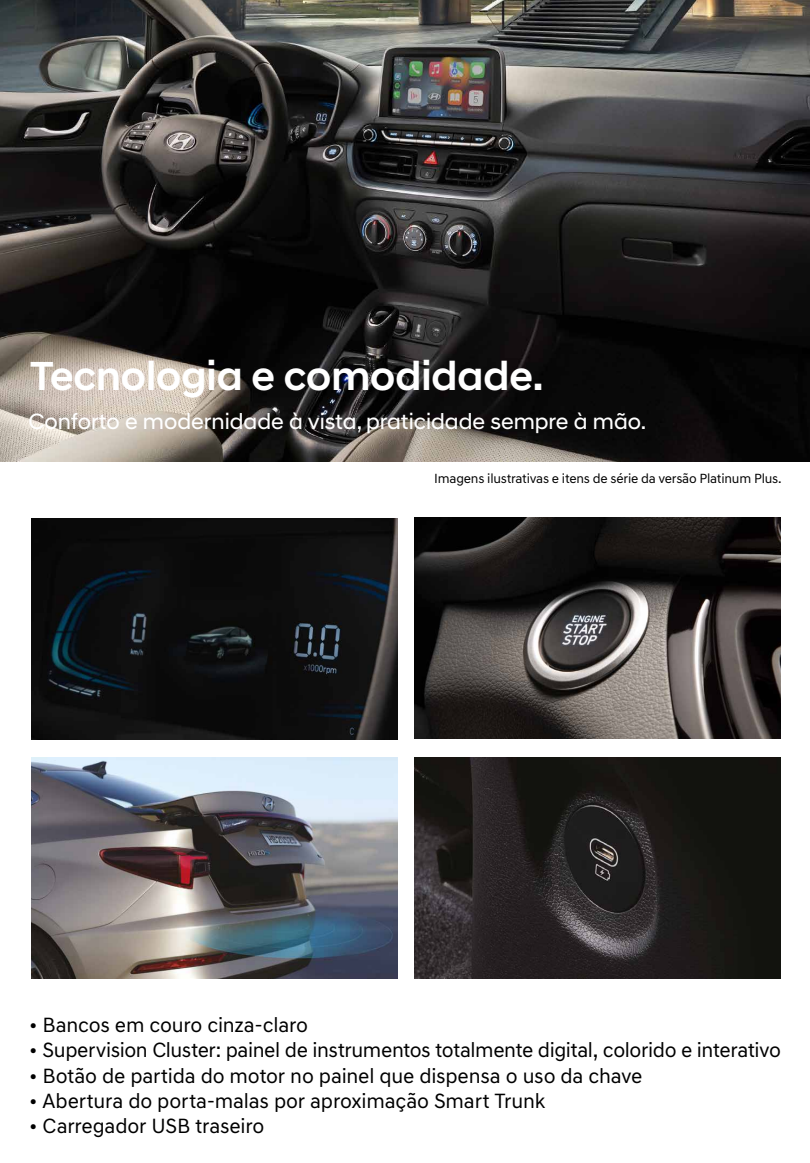
<style>
.page{position:relative;width:810px;height:1163px;background:#fff}
.page>*{position:absolute;margin:0;border:0;box-sizing:border-box;transform-origin:0 0}
.t1{font:500 41.25px "Hyundai Sans Head";color:#fff}
.t2{font:22.5px "Hyundai Sans Head";color:#fff}
.t3{font:21px "Hyundai Sans Text";letter-spacing:-.015em;color:#000}
.t4{font:13.5px "Hyundai Sans Text";letter-spacing:-.015em;color:#000}
</style>
<div class="page">
<img style="left:31px;top:518px;width:366px;height:221px">
<img style="left:415px;top:517px;width:366px;height:221px">
<img style="left:415px;top:757px;width:366px;height:221px">
<img style="left:31px;top:757px;width:366px;height:221px">
<img style="left:0;top:0;width:810px;height:461px">
<h1 class="t1" style="left:30px;top:351px;width:515px">Tecnologia e comodidade.</h1>
<p class="t2" style="left:28px;top:408px;width:619px">Conforto e modernidade à vista, praticidade sempre à mão.</p>
<p class="t4" style="left:434px;top:470px;width:349px">Imagens ilustrativas e itens de série da versão Platinum Plus.</p>
<p class="t3" style="left:29px;top:1012px;width:280px">• Bancos em couro cinza-claro</p>
<p class="t3" style="left:29px;top:1037px;width:753px">• Supervision Cluster: painel de instrumentos totalmente digital, colorido e interativo</p>
<p class="t3" style="left:29px;top:1062px;width:615px">• Botão de partida do motor no painel que dispensa o uso da chave</p>
<p class="t3" style="left:29px;top:1087px;width:518px">• Abertura do porta-malas por aproximação Smart Trunk</p>
<p class="t3" style="left:29px;top:1113px;width:237px">• Carregador USB traseiro</p>
</div>
